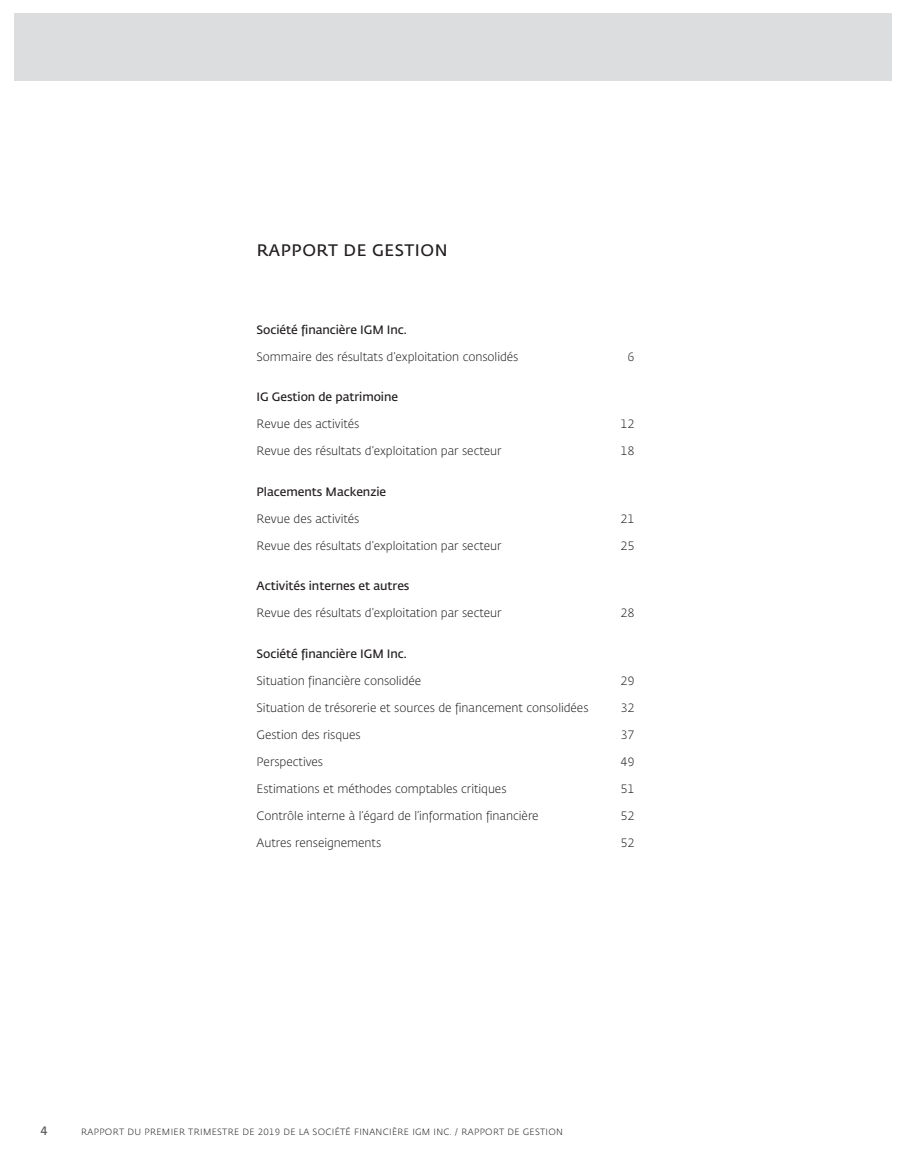
<style>
.page{position:relative;width:905px;height:1175px;background:#fff}
.page>*{position:absolute;margin:0;border:0;box-sizing:border-box;transform-origin:0 0}
.t1{font:600 16.5px "Fedra Sans Std";letter-spacing:.035em;color:#231f20}
.t2{font:300 12px "Fedra Sans Std";letter-spacing:-.005em;color:#231f20}
.t3{font:600 12px "Fedra Sans Std";letter-spacing:-.005em;color:#231f20}
.t4{font:600 12px "Fedra Sans Std";color:#57585a}
.t5{font:300 9px "Fedra Sans Std";letter-spacing:.035em;color:#231f20}
</style>
<div class="page">
<div style="left:14px;top:14px;width:877px;height:67px;background:#dcdddf"></div>
<h1 class="t1" style="left:257px;top:240px;width:192px">RAPPORT DE GESTION</h1>
<p class="t3" style="left:256px;top:322px;width:152px">Société financière IGM Inc.</p>
<p class="t2" style="left:256px;top:349px;width:263px">Sommaire des résultats d’exploitation consolidés</p>
<p class="t2" style="left:627px;top:349px;width:9px">6</p>
<p class="t3" style="left:256px;top:389px;width:143px">IG Gestion de patrimoine</p>
<p class="t2" style="left:256px;top:416px;width:104px">Revue des activités</p>
<p class="t2" style="left:620px;top:416px;width:16px">12</p>
<p class="t2" style="left:256px;top:443px;width:246px">Revue des résultats d’exploitation par secteur</p>
<p class="t2" style="left:620px;top:443px;width:16px">18</p>
<p class="t3" style="left:256px;top:484px;width:131px">Placements Mackenzie</p>
<p class="t2" style="left:256px;top:511px;width:104px">Revue des activités</p>
<p class="t2" style="left:620px;top:511px;width:16px">21</p>
<p class="t2" style="left:256px;top:538px;width:246px">Revue des résultats d’exploitation par secteur</p>
<p class="t2" style="left:620px;top:538px;width:16px">25</p>
<p class="t3" style="left:256px;top:578px;width:154px">Activités internes et autres</p>
<p class="t2" style="left:256px;top:605px;width:246px">Revue des résultats d’exploitation par secteur</p>
<p class="t2" style="left:620px;top:605px;width:16px">28</p>
<p class="t3" style="left:256px;top:646px;width:152px">Société financière IGM Inc.</p>
<p class="t2" style="left:256px;top:673px;width:166px">Situation financière consolidée</p>
<p class="t2" style="left:620px;top:673px;width:16px">29</p>
<p class="t2" style="left:256px;top:700px;width:333px">Situation de trésorerie et sources de financement consolidées</p>
<p class="t2" style="left:620px;top:700px;width:16px">32</p>
<p class="t2" style="left:256px;top:727px;width:105px">Gestion des risques</p>
<p class="t2" style="left:620px;top:727px;width:16px">37</p>
<p class="t2" style="left:256px;top:754px;width:68px">Perspectives</p>
<p class="t2" style="left:620px;top:754px;width:16px">49</p>
<p class="t2" style="left:256px;top:781px;width:251px">Estimations et méthodes comptables critiques</p>
<p class="t2" style="left:620px;top:781px;width:16px">51</p>
<p class="t2" style="left:256px;top:808px;width:283px">Contrôle interne à l’égard de l’information financière</p>
<p class="t2" style="left:620px;top:808px;width:16px">52</p>
<p class="t2" style="left:256px;top:835px;width:126px">Autres renseignements</p>
<p class="t2" style="left:620px;top:835px;width:16px">52</p>
<p class="t4" style="left:40px;top:1123px;width:9px">4</p>
<p class="t5" style="left:81px;top:1126px;width:483px">RAPPORT DU PREMIER TRIMESTRE DE 2019 DE LA SOCIÉTÉ FINANCIÈRE IGM INC. / RAPPORT DE GESTION</p>
</div>
